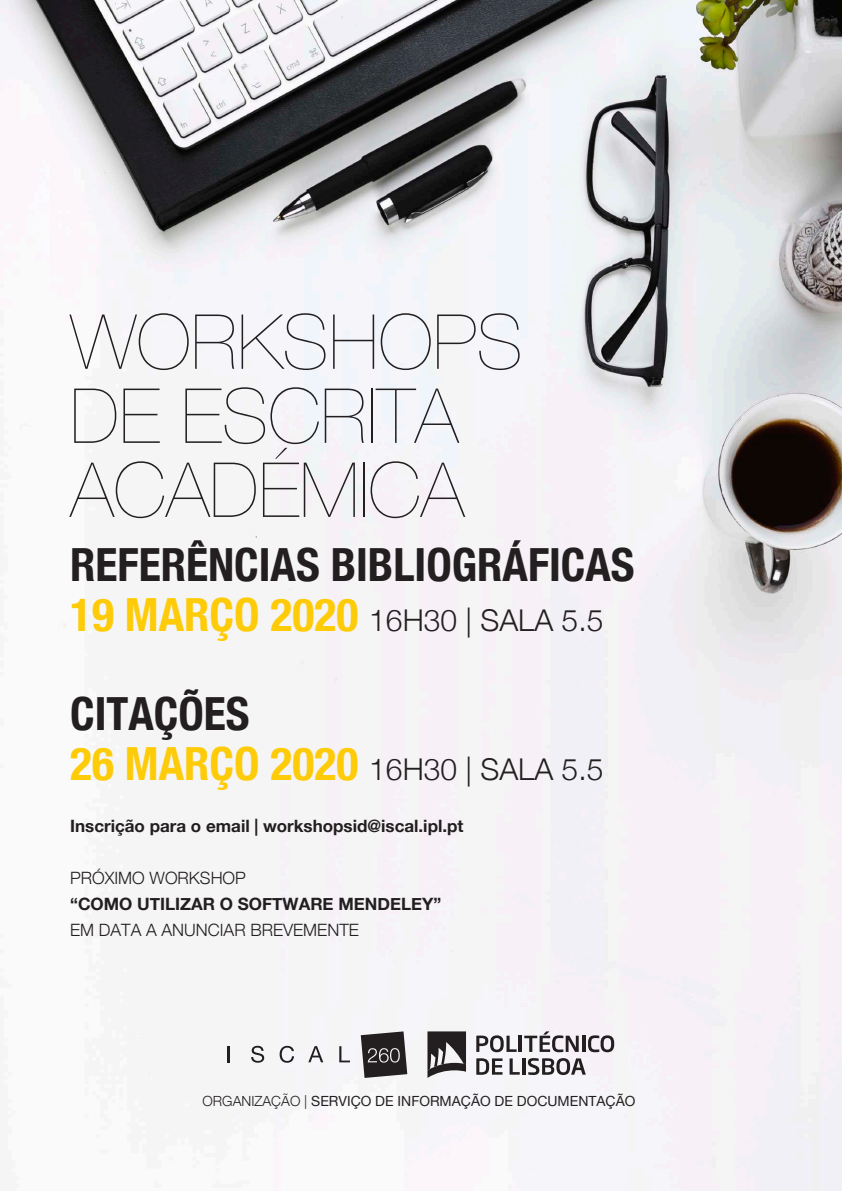
<style>
.page{position:relative;width:842px;height:1191px;background:#fff}
.page>*{position:absolute;margin:0;border:0;box-sizing:border-box;transform-origin:0 0}
.t1{font:200 76px/74px "Helvetica Neue";color:#231f20}
.t2{font:700 condensed 45.7px "Helvetica Neue";color:#231f20}
.t3{font:300 30px "Helvetica Neue";color:#231f20}
.t4{font:700 17px "Helvetica Neue";color:#231f20}
.t5{font:300 17px "Helvetica Neue";color:#231f20}
.t6{font:14px "Helvetica Neue";color:#231f20}
.s1{font-weight:700;font-stretch:condensed;font-size:45.7px;color:#fecb09}
.s2{font-weight:300}
</style>
<div class="page">
<img style="left:0;top:0;width:842px;height:1191px">
<svg style="left:476px;top:1035px;width:41px;height:17px"></svg>
<hr style="left:519px;top:1035px;width:3px;height:17px;background:#231f20">
<svg style="left:524px;top:1031px;width:55px;height:21px"></svg>
<hr style="left:582px;top:1035px;width:3px;height:17px;background:#231f20">
<svg style="left:588px;top:1035px;width:26px;height:17px"></svg>
<svg style="left:476px;top:1058px;width:26px;height:16px"></svg>
<svg style="left:510px;top:1058px;width:10px;height:16px"></svg>
<hr style="left:522px;top:1058px;width:3px;height:16px;background:#231f20">
<svg style="left:528px;top:1058px;width:58px;height:17px"></svg>
<svg style="left:427px;top:1031px;width:39px;height:47px"></svg>
<svg style="left:228px;top:1046px;width:2px;height:16px"></svg>
<svg style="left:251px;top:1045px;width:13px;height:17px"></svg>
<svg style="left:280px;top:1045px;width:14px;height:17px"></svg>
<svg style="left:339px;top:1046px;width:11px;height:16px"></svg>
<svg style="left:308px;top:1046px;width:15px;height:16px"></svg>
<svg style="left:361px;top:1031px;width:46px;height:47px;background:#4e4b4c"></svg>
<h1 class="t1" style="left:70px;top:302px;width:454px">WORKSHOPS<br>DE ESCRITA<br>ACADÉMICA</h1>
<h2 class="t2" style="left:70px;top:527px;width:566px">REFERÊNCIAS BIBLIOGRÁFICAS</h2>
<h3 class="t3" style="left:70px;top:596px;width:535px"><span class="s1">19 MARÇO 2020</span> 16H30 | SALA 5.5</h3>
<h2 class="t2" style="left:70px;top:676px;width:181px">CITAÇÕES</h2>
<h3 class="t3" style="left:70px;top:745px;width:535px"><span class="s1">26 MARÇO 2020</span> 16H30 | SALA 5.5</h3>
<p class="t4" style="left:70px;top:813px;width:395px">Inscrição para o email | workshopsid@iscal.ipl.pt</p>
<p class="t5" style="left:70px;top:864px;width:177px">PRÓXIMO WORKSHOP</p>
<p class="t4" style="left:70px;top:891px;width:373px">“COMO UTILIZAR O SOFTWARE MENDELEY”</p>
<p class="t5" style="left:70px;top:916px;width:290px">EM DATA A ANUNCIAR BREVEMENTE</p>
<p class="t6" style="left:203px;top:1091px;width:434px"><span class="s2">ORGANIZAÇÃO |</span> SERVIÇO DE INFORMAÇÃO DE DOCUMENTAÇÃO</p>
</div>
